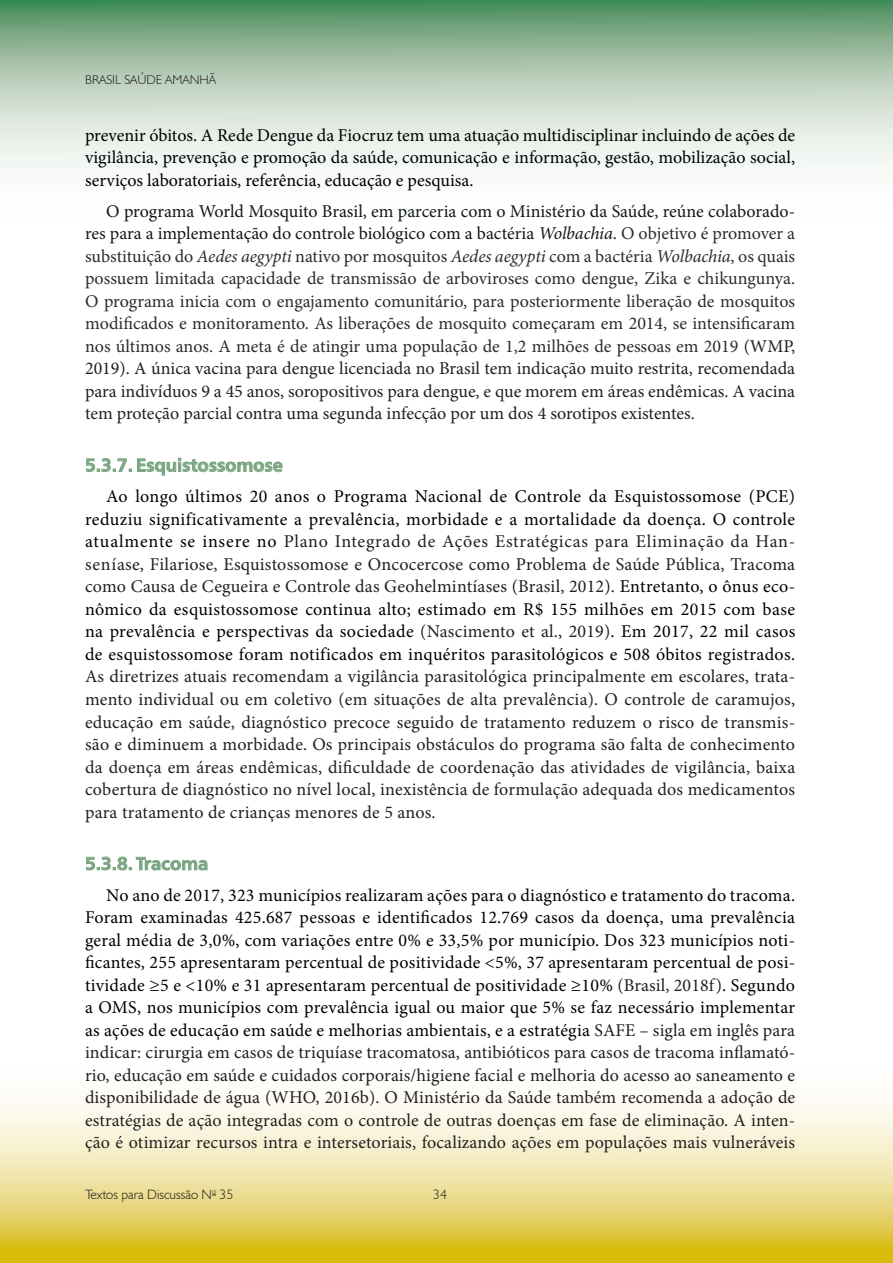
<style>
.page{position:relative;width:893px;height:1263px;background:#fff}
.page>*{position:absolute;margin:0;border:0;box-sizing:border-box;transform-origin:0 0}
.t1{font:18px/22.5px "Minion Pro";letter-spacing:.005em;color:#000001;text-align:justify}
.t2{font:18px/22.5px "Minion Pro";color:#292d2f;text-align:justify}
.t3{font:18px/22.5px "Minion Pro";letter-spacing:.01em;color:#231f20;text-align:justify}
.t4{font:18px "Humanist 777 BT Bold B";color:#7ba682}
.t5{font:300 13.5px "Humanist 521 BT";color:#231f20}
.t6{font:300 12.75px "Humanist 521 BT";color:#231f20}
.s1{color:#14171a}
.s2{font-style:italic;color:#14171a}
.s3{font-style:italic}
.s4{color:#231f20}
</style>
<div class="page">
<svg style="left:0;top:1099px;width:892px;height:164px;background:#ecdf95"></svg>
<svg style="left:892px;top:1099px;width:1px;height:164px"></svg>
<svg style="left:0;top:0;width:893px;height:168px;background:#b2ccb6"></svg>
<svg style="left:86px;top:458px;width:196px;height:17px"></svg>
<svg style="left:86px;top:857px;width:121px;height:13px"></svg>
<p class="t6" style="left:85px;top:72px;width:132px">BRASIL SAÚDE AMANHÃ</p>
<p class="t1" style="left:85px;top:124px;width:712px">prevenir óbitos. A Rede Dengue da Fiocruz tem uma atuação multidisciplinar incluindo de ações de vigilância, prevenção e promoção da saúde, comunicação e informação, gestão, mobilização social, serviços laboratoriais, referência, educação e pesquisa.</p>
<p class="t2" style="left:85px;top:200px;width:712px;text-indent:21px"><span class="s1">O programa World Mosquito Brasil, em parceria com o Ministério da Saúde, reúne colaborado&shy;res para a implementação do controle biológico com a bactéria</span> <span class="s2">Wolbachia</span><span class="s1">.</span> O objetivo é promover a substituição do <span class="s3">Aedes aegypti</span> nativo por mosquitos <span class="s3">Aedes aegypti</span> com a bactéria <span class="s3">Wolbachia</span>, os quais possuem limitada capacidade de transmissão de arboviroses como dengue, Zika e chikungunya.<br>O programa inicia com o engajamento comunitário, para posteriormente liberação de mosquitos modificados e monitoramento. As liberações de mosquito começaram em 2014, se intensificaram nos últimos anos. A meta é de atingir uma população de 1,2 milhões de pessoas em 2019 <span class="s4">(WMP, 2019)</span><span class="s1">.</span> <span class="s4">A única vacina para dengue licenciada no Brasil tem indicação muito restrita, recomendada para indivíduos 9 a 45 anos, soropositivos para dengue, e que morem em áreas endêmicas. A vacina tem proteção parcial contra uma segunda infecção por um dos 4 sorotipos existentes.</span></p>
<p class="t4" style="left:85px;top:454px;width:199px">5.3.7. Esquistossomose</p>
<p class="t1" style="left:85px;top:485px;width:712px;text-indent:21px">Ao longo últimos 20 anos o Programa Nacional de Controle da Esquistossomose (PCE) reduziu significativamente a prevalência, morbidade e a mortalidade da doença. O controle atualmente se insere no <span class="s4">Plano Integrado de Ações Estratégicas para Eliminação da Han&shy;seníase, Filariose, Esquistossomose e Oncocercose como Problema de Saúde Pública, Tracoma como Causa de Cegueira e Controle das Geohelmintíases (Brasil, 2012).</span> Entretanto, o ônus eco&shy;nômico da esquistossomose continua alto; estimado em R$ 155 milhões em 2015 com base na prevalência e perspectivas da sociedade <span class="s4">(Nascimento et al., 2019)</span>. Em 2017, 22 mil casos de esquistossomose foram notificados em inquéritos parasitológicos e 508 óbitos registrados.</p>
<p class="t3" style="left:85px;top:665px;width:712px">As diretrizes atuais recomendam a vigilância parasitológica principalmente em escolares, trata&shy;mento individual ou em coletivo (em situações de alta prevalência). O controle de caramujos, educação em saúde, diagnóstico precoce seguido de tratamento reduzem o risco de transmis&shy;são e diminuem a morbidade. Os principais obstáculos do programa são falta de conhecimento da doença em áreas endêmicas, dificuldade de coordenação das atividades de vigilância, baixa cobertura de diagnóstico no nível local, inexistência de formulação adequada dos medicamentos para tratamento de crianças menores de 5 anos.</p>
<p class="t4" style="left:85px;top:852px;width:125px">5.3.8. Tracoma</p>
<p class="t1" style="left:85px;top:884px;width:712px;text-indent:21px">No ano de 2017, 323 municípios realizaram ações para o diagnóstico e tratamento do tracoma.<br>Foram examinadas 425.687 pessoas e identificados 12.769 casos da doença, uma prevalência geral média de 3,0%, com variações entre 0% e 33,5% por município. Dos 323 municípios noti&shy;ficantes, 255 apresentaram percentual de positividade &lt;5%, 37 apresentaram percentual de posi&shy;tividade ≥5 e &lt;10% e 31 apresentaram percentual de positividade ≥10% <span class="s4">(Brasil, 2018f)</span>. Segundo a OMS, nos municípios com prevalência igual ou maior que 5% se faz necessário implementar as ações de educação em saúde e melhorias ambientais, e a estratégia <span class="s4">SAFE – sigla em inglês para indicar: cirurgia em casos de triquíase tracomatosa, antibióticos para casos de tracoma inflamató&shy;rio, educação em saúde e cuidados corporais/higiene facial e melhoria do acesso ao saneamento e disponibilidade de água (WHO, 2016b). O Ministério da Saúde também recomenda a adoção de estratégias de ação integradas com o controle de outras doenças em fase de eliminação. A inten&shy;ção é otimizar recursos intra e intersetoriais, focalizando ações em populações mais vulneráveis</span></p>
<p class="t5" style="left:85px;top:1186px;width:150px">Textos para Discussão N<sup>o</sup> 35</p>
<p class="t5" style="left:433px;top:1186px;width:15px">34</p>
</div>
